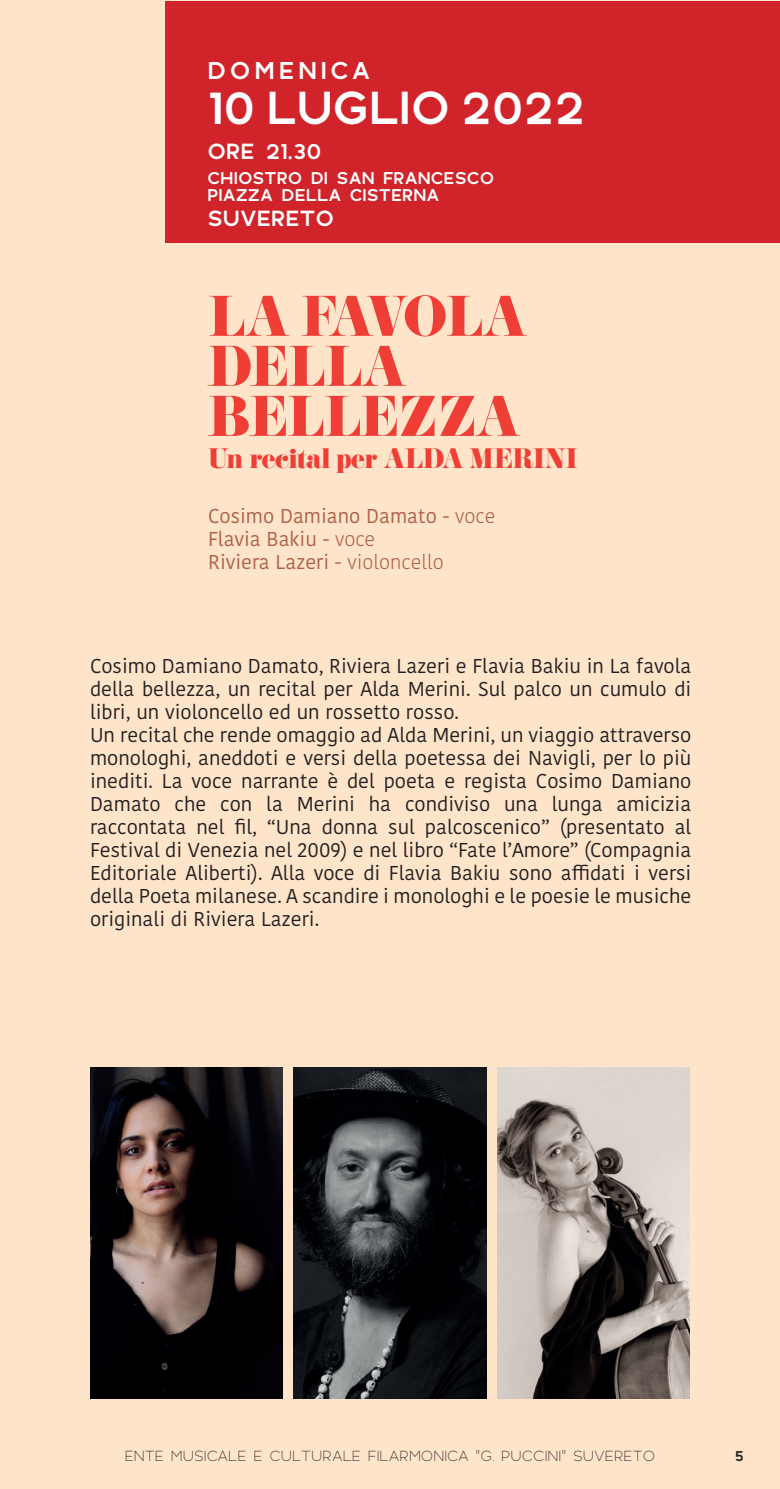
<style>
.page{position:relative;width:780px;height:1489px;background:#fff}
.page>*{position:absolute;margin:0;border:0;box-sizing:border-box;transform-origin:0 0}
.t1{font:50px/50px "Eloquent JF Pro";letter-spacing:-.02em;color:#ee3e35}
.t2{font:700 47.5px "Polly";color:#fff}
.t3{font:700 25px "Polly";letter-spacing:.15em;color:#fff}
.t4{font:24.5px "Eloquent JF Pro";letter-spacing:-.02em;color:#ee3e35}
.t5{font:700 22.5px "Polly";color:#fff}
.t6{font:20px/23px "Kohinoor Bangla";color:#231f20;text-align:justify}
.t7{font:20px "Kohinoor Bangla";color:#ad5f46}
.t8{font:700 17.5px/17.5px "Polly";color:#fff}
.t9{font:300 15px "Polly";color:#231f20}
.t10{font:700 15px "Polly";color:#231f20}
.s1{font-weight:300}
</style>
<div class="page">
<div style="left:0;top:0;width:780px;height:1488px;background:#fee5ca"></div>
<div style="left:165px;top:1px;width:615px;height:242px;background:#d1232a"></div>
<img style="left:90px;top:1067px;width:193px;height:331px">
<img style="left:293px;top:1067px;width:193px;height:331px">
<img style="left:497px;top:1067px;width:193px;height:331px">
<p class="t3" style="left:207px;top:54px;width:164px">DOMENICA</p>
<p class="t2" style="left:207px;top:76px;width:379px">10 LUGLIO 2022</p>
<p class="t5" style="left:207px;top:136px;width:116px">ORE 21.30</p>
<p class="t8" style="left:207px;top:169px;width:288px">CHIOSTRO DI SAN FRANCESCO<br>PIAZZA DELLA CISTERNA</p>
<p class="t5" style="left:207px;top:204px;width:128px">SUVERETO</p>
<p class="t1" style="left:208px;top:293px;width:320px">LA FAVOLA<br>DELLA</p>
<p class="t1" style="left:208px;top:393px;width:313px">BELLEZZA</p>
<p class="t4" style="left:208px;top:445px;width:371px">Un recital per ALDA MERINI</p>
<p class="t7" style="left:208px;top:501px;width:289px">Cosimo Damiano Damato - <span class="s1">voce</span></p>
<p class="t7" style="left:208px;top:524px;width:169px">Flavia Bakiu - <span class="s1">voce</span></p>
<p class="t7" style="left:208px;top:547px;width:237px">Riviera Lazeri - <span class="s1">violoncello</span></p>
<p class="t6" style="left:90px;top:654px;width:602px">Cosimo Damiano Damato, Riviera Lazeri e Flavia Bakiu in La favola della bellezza, un recital per Alda Merini. Sul palco un cumulo di libri, un violoncello ed un rossetto rosso.</p>
<p class="t6" style="left:90px;top:723px;width:603px">Un recital che rende omaggio ad Alda Merini, un viaggio attraverso monologhi, aneddoti e versi della poetessa dei Navigli, per lo più inediti. La voce narrante è del poeta e regista Cosimo Damiano Damato che con la Merini ha condiviso una lunga amicizia raccontata nel fil, “Una donna sul palcoscenico” (presentato al Festival di Venezia nel 2009) e nel libro “Fate l’Amore” (Compagnia Editoriale Aliberti). Alla voce di Flavia Bakiu sono affidati i versi della Poeta milanese. A scandire i monologhi e le poesie le musiche originali di Riviera Lazeri.</p>
<p class="t9" style="left:125px;top:1446px;width:532px">ENTE MUSICALE E CULTURALE FILARMONICA “G. PUCCINI” SUVERETO</p>
<p class="t10" style="left:734px;top:1445px;width:11px">5</p>
</div>
